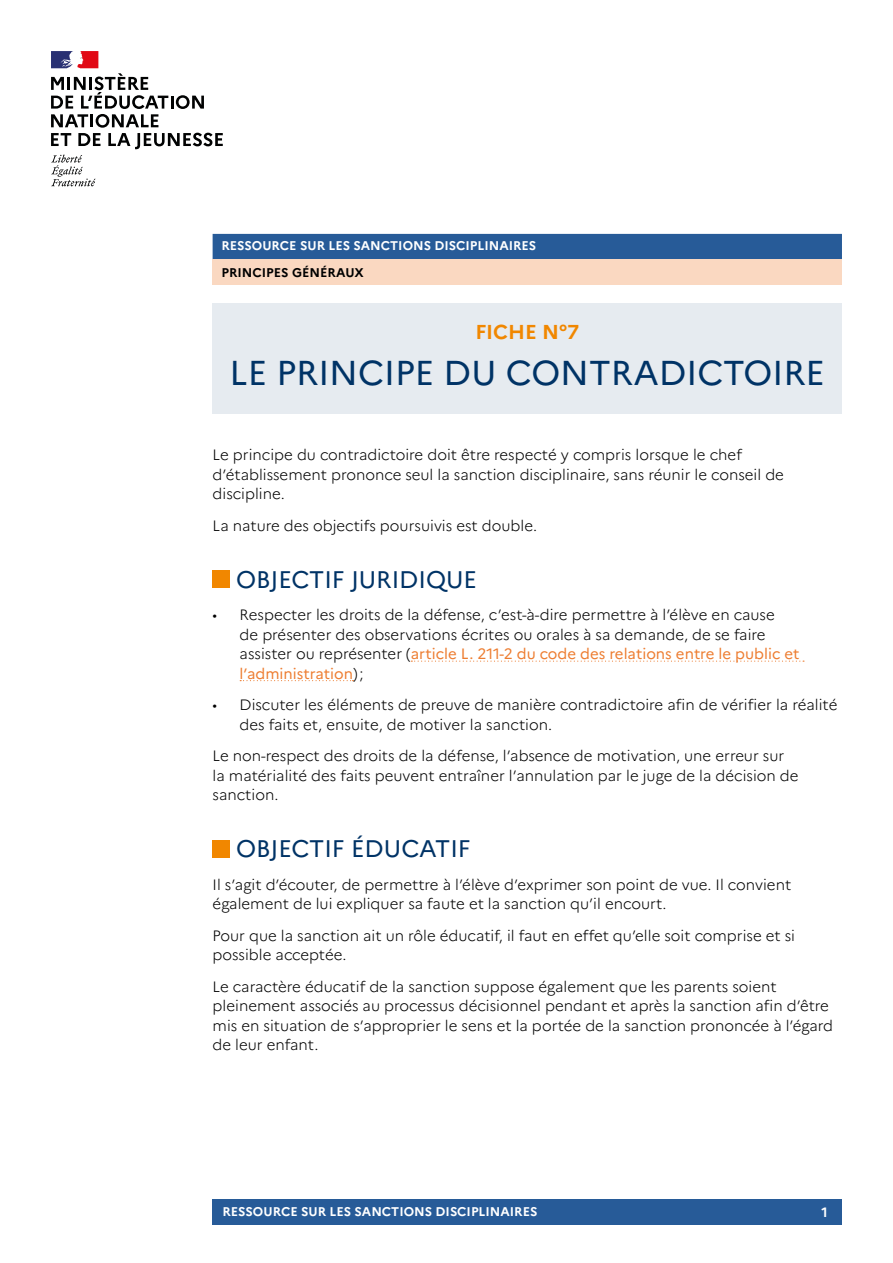
<style>
.page{position:relative;width:893px;height:1263px;background:#fff}
.page>*{position:absolute;margin:0;border:0;box-sizing:border-box;transform-origin:0 0}
.t1{font:34.5px "Marianne";color:#036}
.t2{font:24px "Marianne";color:#036}
.t3{font:700 20.1px "Marianne";color:#f18700}
.t4{font:300 15px/19.5px "Marianne";color:#000}
.t5{font:700 13.5px "Marianne";color:#fff}
.t6{font:700 12.6px "Marianne";color:#fff}
.t7{font:700 12.6px "Marianne";color:#000}
.s1{font-weight:400;color:#ed7d31}
</style>
<div class="page">
<div style="left:213px;top:1199px;width:629px;height:26px;background:#275b98"></div>
<svg style="left:51px;top:155px;width:45px;height:31px"></svg>
<svg style="left:51px;top:51px;width:172px;height:98px"></svg>
<div style="left:213px;top:303px;width:629px;height:111px;background:#e6ebf0"></div>
<svg style="left:411px;top:661px;width:393px;height:1px"></svg>
<svg style="left:240px;top:680px;width:113px;height:1px"></svg>
<div style="left:213px;top:571px;width:17px;height:17px;background:#f18700"></div>
<div style="left:213px;top:840px;width:17px;height:17px;background:#f18700"></div>
<div style="left:213px;top:234px;width:629px;height:25px;background:#275b98"></div>
<div style="left:213px;top:259px;width:629px;height:26px;background:#fad8c1"></div>
<p class="t6" style="left:221px;top:238px;width:316px">RESSOURCE SUR LES SANCTIONS DISCIPLINAIRES</p>
<p class="t7" style="left:221px;top:265px;width:144px">PRINCIPES GÉNÉRAUX</p>
<h3 class="t3" style="left:475px;top:319px;width:105px">FICHE N°7</h3>
<h1 class="t1" style="left:230px;top:351px;width:597px">LE PRINCIPE DU CONTRADICTOIRE</h1>
<p class="t4" style="left:213px;top:445px;width:573px">Le principe du contradictoire doit être respecté y compris lorsque le chef d’établissement prononce seul la sanction disciplinaire, sans réunir le conseil de discipline.</p>
<p class="t4" style="left:213px;top:515px;width:326px">La nature des objectifs poursuivis est double.</p>
<h2 class="t2" style="left:236px;top:565px;width:243px">OBJECTIF JURIDIQUE</h2>
<p class="t4" style="left:240px;top:605px;width:561px;text-indent:-27px">• Respecter les droits de la défense, c’est-à-dire permettre à l’élève en cause<br>de présenter des observations écrites ou orales à sa demande, de se faire assister ou représenter (<span class="s1">article L. 211-2 du code des relations entre le public et l’administration</span>);</p>
<p class="t4" style="left:240px;top:695px;width:599px;text-indent:-27px">• Discuter les éléments de preuve de manière contradictoire afin de vérifier la réalité des faits et, ensuite, de motiver la sanction.</p>
<p class="t4" style="left:213px;top:746px;width:587px">Le non-respect des droits de la défense, l’absence de motivation, une erreur sur la matérialité des faits peuvent entraîner l’annulation par le juge de la décision de sanction.</p>
<h2 class="t2" style="left:236px;top:834px;width:236px">OBJECTIF ÉDUCATIF</h2>
<p class="t4" style="left:213px;top:875px;width:580px">Il s’agit d’écouter, de permettre à l’élève d’exprimer son point de vue. Il convient également de lui expliquer sa faute et la sanction qu’il encourt.</p>
<p class="t4" style="left:213px;top:926px;width:584px">Pour que la sanction ait un rôle éducatif, il faut en effet qu’elle soit comprise et si possible acceptée.</p>
<p class="t4" style="left:213px;top:977px;width:622px">Le caractère éducatif de la sanction suppose également que les parents soient pleinement associés au processus décisionnel pendant et après la sanction afin d’être mis en situation de s’approprier le sens et la portée de la sanction prononcée à l’égard de leur enfant.</p>
<p class="t6" style="left:223px;top:1204px;width:316px">RESSOURCE SUR LES SANCTIONS DISCIPLINAIRES</p>
<p class="t5" style="left:821px;top:1203px;width:8px">1</p>
</div>
